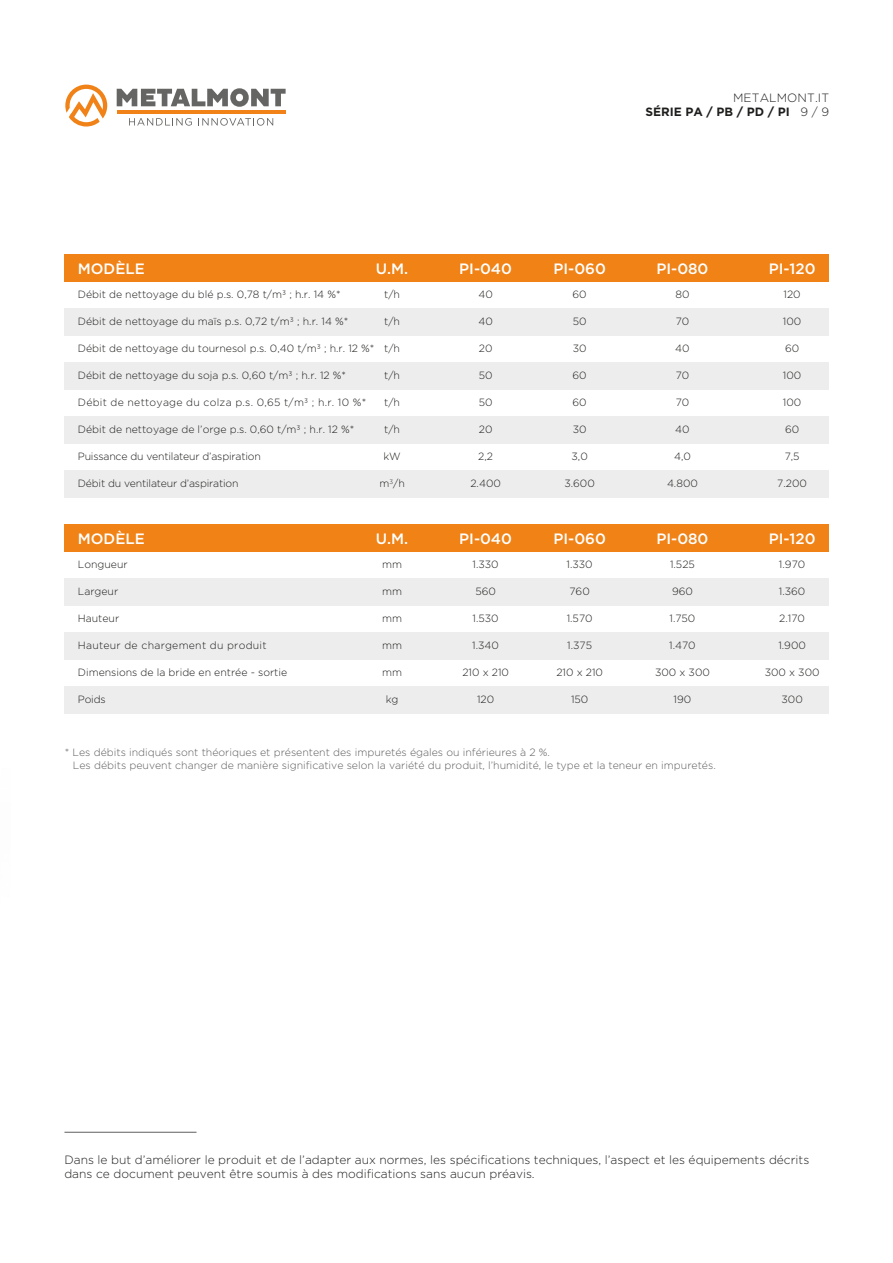
<style>
.page{position:relative;width:893px;height:1263px;background:#fff}
.page>*{position:absolute;margin:0;border:0;box-sizing:border-box;transform-origin:0 0}
.t1{font:500 15px "Gotham";color:#fff}
.t2{font:300 12px/14.4px "Gotham";color:#1e1f1d}
.t3{font:700 12px/14.4px "Gotham";color:#1e1f1d;text-align:right}
.t4{font:300 10.5px "Gotham";color:#1d1d1b}
.t5{font:300 10.5px/12.6px "Gotham";color:#5f5e5e}
.t6{font:300 10.5px "Gotham";letter-spacing:.025em;color:#1d1d1b}
.s1{font-weight:300}
</style>
<div class="page">
<hr style="left:64px;top:1132px;width:133px;height:1px;background:#5f5f5e">
<svg style="left:117px;top:88px;width:169px;height:19px"></svg>
<hr style="left:117px;top:110px;width:169px;height:4px;background:#f08217">
<svg style="left:65px;top:85px;width:42px;height:42px"></svg>
<svg style="left:129px;top:118px;width:63px;height:8px"></svg>
<svg style="left:202px;top:118px;width:71px;height:8px"></svg>
<div style="left:64px;top:416px;width:764px;height:27px;background:#ededed"></div>
<div style="left:64px;top:470px;width:764px;height:27px;background:#ededed"></div>
<div style="left:64px;top:362px;width:764px;height:27px;background:#ededed"></div>
<div style="left:65px;top:308px;width:764px;height:27px;background:#ededed"></div>
<div style="left:65px;top:254px;width:764px;height:27px;background:#f08216"></div>
<div style="left:64px;top:686px;width:764px;height:27px;background:#ededed"></div>
<div style="left:64px;top:632px;width:764px;height:27px;background:#ededed"></div>
<div style="left:65px;top:578px;width:764px;height:27px;background:#ededed"></div>
<div style="left:65px;top:524px;width:764px;height:27px;background:#f08216"></div>
<p class="t3" style="left:645px;top:90px;width:185px"><span class="s1">METALMONT.IT<br></span>SÉRIE PA / PB / PD / PI <span class="s1">9 / 9</span></p>
<h1 class="t1" style="left:78px;top:259px;width:68px">MODÈLE</h1>
<p class="t4" style="left:78px;top:288px;width:264px">Débit de nettoyage du blé p.s. 0,78 t/m3 ; h.r. 14 %*</p>
<p class="t4" style="left:78px;top:315px;width:272px">Débit de nettoyage du maïs p.s. 0,72 t/m3 ; h.r. 14 %*</p>
<p class="t4" style="left:78px;top:342px;width:298px">Débit de nettoyage du tournesol p.s. 0,40 t/m3 ; h.r. 12 %*</p>
<p class="t4" style="left:78px;top:369px;width:270px">Débit de nettoyage du soja p.s. 0,60 t/m3 ; h.r. 12 %*</p>
<h1 class="t1" style="left:376px;top:259px;width:34px">U.M.</h1>
<p class="t4" style="left:384px;top:288px;width:17px">t/h</p>
<p class="t4" style="left:384px;top:315px;width:17px">t/h</p>
<p class="t4" style="left:384px;top:342px;width:17px">t/h</p>
<p class="t4" style="left:384px;top:369px;width:17px">t/h</p>
<p class="t4" style="left:384px;top:396px;width:17px">t/h</p>
<p class="t6" style="left:78px;top:396px;width:290px">Débit de nettoyage du colza p.s. 0,65 t/m3 ; h.r. 10 %*</p>
<p class="t4" style="left:78px;top:423px;width:278px">Débit de nettoyage de l’orge p.s. 0,60 t/m3 ; h.r. 12 %*</p>
<p class="t4" style="left:384px;top:423px;width:17px">t/h</p>
<p class="t4" style="left:78px;top:450px;width:184px">Puissance du ventilateur d’aspiration</p>
<p class="t4" style="left:383px;top:450px;width:19px">kW</p>
<p class="t4" style="left:78px;top:477px;width:162px">Débit du ventilateur d’aspiration</p>
<p class="t4" style="left:379px;top:477px;width:27px">m<sup>3</sup>/h</p>
<h1 class="t1" style="left:78px;top:529px;width:68px">MODÈLE</h1>
<p class="t4" style="left:78px;top:558px;width:51px">Longueur</p>
<p class="t4" style="left:78px;top:585px;width:42px">Largeur</p>
<p class="t4" style="left:78px;top:612px;width:43px">Hauteur</p>
<h1 class="t1" style="left:376px;top:529px;width:34px">U.M.</h1>
<p class="t4" style="left:382px;top:558px;width:21px">mm</p>
<p class="t4" style="left:382px;top:585px;width:21px">mm</p>
<p class="t4" style="left:382px;top:612px;width:21px">mm</p>
<p class="t6" style="left:78px;top:639px;width:190px">Hauteur de chargement du produit</p>
<p class="t4" style="left:382px;top:639px;width:21px">mm</p>
<p class="t4" style="left:78px;top:666px;width:211px">Dimensions de la bride en entrée - sortie</p>
<p class="t4" style="left:382px;top:666px;width:21px">mm</p>
<p class="t4" style="left:78px;top:693px;width:29px">Poids</p>
<p class="t4" style="left:386px;top:693px;width:14px">kg</p>
<h1 class="t1" style="left:459px;top:259px;width:54px">PI-040</h1>
<p class="t4" style="left:478px;top:287px;width:16px">40</p>
<p class="t4" style="left:478px;top:314px;width:16px">40</p>
<h1 class="t1" style="left:553px;top:259px;width:54px">PI-060</h1>
<p class="t4" style="left:573px;top:287px;width:16px">60</p>
<p class="t4" style="left:573px;top:314px;width:15px">50</p>
<h1 class="t1" style="left:656px;top:259px;width:54px">PI-080</h1>
<p class="t4" style="left:675px;top:287px;width:16px">80</p>
<p class="t4" style="left:676px;top:314px;width:15px">70</p>
<p class="t4" style="left:479px;top:341px;width:15px">20</p>
<p class="t4" style="left:573px;top:341px;width:15px">30</p>
<p class="t4" style="left:675px;top:341px;width:16px">40</p>
<p class="t4" style="left:479px;top:368px;width:15px">50</p>
<p class="t4" style="left:479px;top:395px;width:15px">50</p>
<p class="t4" style="left:573px;top:368px;width:16px">60</p>
<p class="t4" style="left:573px;top:395px;width:16px">60</p>
<p class="t4" style="left:676px;top:368px;width:15px">70</p>
<p class="t4" style="left:676px;top:395px;width:15px">70</p>
<p class="t4" style="left:479px;top:422px;width:15px">20</p>
<p class="t4" style="left:478px;top:449px;width:16px">2,2</p>
<p class="t4" style="left:573px;top:422px;width:15px">30</p>
<p class="t4" style="left:571px;top:449px;width:18px">3,0</p>
<p class="t4" style="left:675px;top:422px;width:16px">40</p>
<p class="t4" style="left:674px;top:449px;width:18px">4,0</p>
<p class="t4" style="left:470px;top:476px;width:32px">2.400</p>
<p class="t4" style="left:564px;top:476px;width:32px">3.600</p>
<p class="t4" style="left:667px;top:476px;width:32px">4.800</p>
<h1 class="t1" style="left:459px;top:529px;width:54px">PI-040</h1>
<p class="t4" style="left:473px;top:557px;width:28px">1.330</p>
<p class="t4" style="left:475px;top:584px;width:22px">560</p>
<p class="t4" style="left:473px;top:611px;width:28px">1.530</p>
<h1 class="t1" style="left:553px;top:529px;width:54px">PI-060</h1>
<p class="t4" style="left:567px;top:557px;width:28px">1.330</p>
<p class="t4" style="left:569px;top:584px;width:22px">760</p>
<p class="t4" style="left:567px;top:611px;width:27px">1.570</p>
<h1 class="t1" style="left:656px;top:529px;width:54px">PI-080</h1>
<p class="t4" style="left:670px;top:557px;width:26px">1.525</p>
<p class="t4" style="left:672px;top:584px;width:22px">960</p>
<p class="t4" style="left:669px;top:611px;width:27px">1.750</p>
<p class="t4" style="left:472px;top:638px;width:28px">1.340</p>
<p class="t4" style="left:462px;top:665px;width:48px">210 x 210</p>
<p class="t4" style="left:477px;top:692px;width:19px">120</p>
<p class="t4" style="left:567px;top:638px;width:26px">1.375</p>
<p class="t4" style="left:556px;top:665px;width:48px">210 x 210</p>
<p class="t4" style="left:571px;top:692px;width:19px">150</p>
<p class="t4" style="left:669px;top:638px;width:28px">1.470</p>
<p class="t4" style="left:655px;top:665px;width:56px">300 x 300</p>
<p class="t4" style="left:674px;top:692px;width:19px">190</p>
<h1 class="t1" style="left:769px;top:259px;width:48px">PI-120</h1>
<p class="t4" style="left:783px;top:287px;width:19px">120</p>
<p class="t4" style="left:783px;top:314px;width:20px">100</p>
<p class="t4" style="left:785px;top:341px;width:16px">60</p>
<p class="t4" style="left:783px;top:368px;width:20px">100</p>
<p class="t4" style="left:783px;top:395px;width:20px">100</p>
<p class="t4" style="left:785px;top:422px;width:16px">60</p>
<p class="t4" style="left:785px;top:449px;width:16px">7,5</p>
<p class="t4" style="left:777px;top:476px;width:31px">7.200</p>
<h1 class="t1" style="left:769px;top:529px;width:48px">PI-120</h1>
<p class="t4" style="left:779px;top:557px;width:28px">1.970</p>
<p class="t4" style="left:779px;top:584px;width:28px">1.360</p>
<p class="t4" style="left:779px;top:611px;width:27px">2.170</p>
<p class="t4" style="left:778px;top:638px;width:29px">1.900</p>
<p class="t4" style="left:765px;top:665px;width:56px">300 x 300</p>
<p class="t4" style="left:781px;top:692px;width:23px">300</p>
<p class="t5" style="left:73px;top:746px;width:644px;text-indent:-8px">* Les débits indiqués sont théoriques et présentent des impuretés égales ou inférieures à 2 %.<br>Les débits peuvent changer de manière significative selon la variété du produit, l’humidité, le type et la teneur en impuretés.</p>
<p class="t2" style="left:64px;top:1152px;width:746px">Dans le but d’améliorer le produit et de l’adapter aux normes, les spécifications techniques, l’aspect et les équipements décrits dans ce document peuvent être soumis à des modifications sans aucun préavis.</p>
</div>
